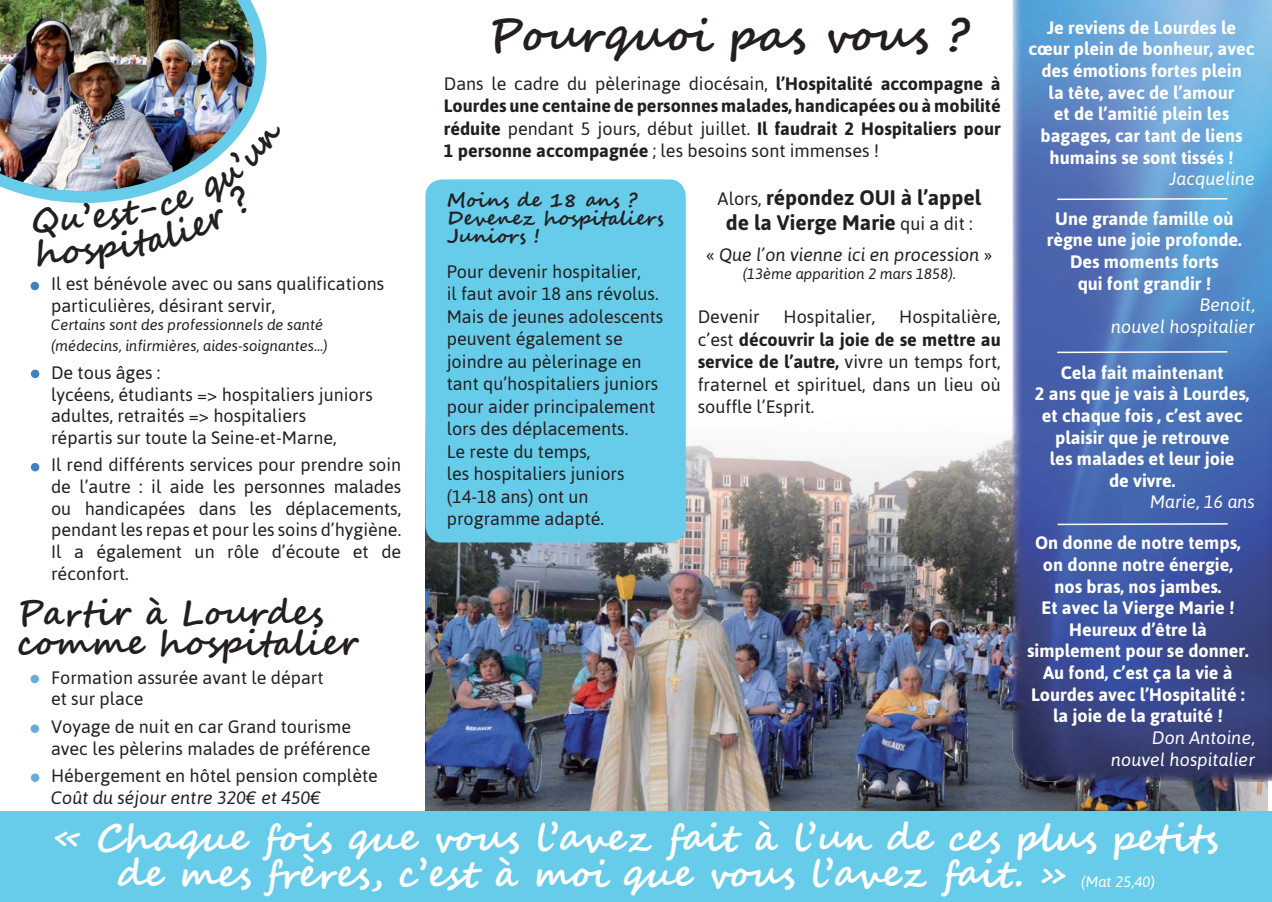
<style>
.page{position:relative;width:1272px;height:902px;background:#fff}
.page>*{position:absolute;margin:0;border:0;box-sizing:border-box;transform-origin:0 0}
.t1{font:700 45px "Segoe Script";color:#231f20}
.t2{font:700 37.5px/36px "Segoe Script";color:#fff}
.t3{font:700 34.5px/30px "Segoe Script";color:#231f20}
.t4{font:700 21px/25.2px "Asap";color:#231f20;text-align:center}
.t5{font:700 19.5px/18px "Segoe Script";color:#231f20}
.t6{font:18px/22.5px "Asap";color:#231f20}
.t7{font:700 18px/21.6px "Asap";color:#fff;text-align:center}
.t8{font:700 18px/22.5px "Asap";color:#231f20;text-align:justify}
.t9{font:italic 18px/21.6px "Asap";color:#fff;text-align:right}
.t10{font:italic 18px "Asap";color:#231f20}
.t11{font:italic 15px/21.6px "Asap";color:#231f20}
.t12{font:italic 15px "Asap";color:#fff}
.s1{font-weight:400}
.s2{font-weight:400;font-size:18px}
.s3{font-style:normal}
.s4{font-weight:700}
</style>
<div class="page">
<img style="left:425px;top:417px;width:587px;height:297px">
<img style="left:425px;top:714px;width:631px;height:97px">
<img style="left:1056px;top:781px;width:211px;height:30px">
<div style="left:0;top:811px;width:1271px;height:90px;background:#67cce9"></div>
<div style="left:31px;top:674px;width:8px;height:9px;background:#68acde;border-radius:50%"></div>
<div style="left:31px;top:724px;width:8px;height:9px;background:#68acde;border-radius:50%"></div>
<div style="left:31px;top:773px;width:8px;height:8px;background:#68acde;border-radius:50%"></div>
<img style="left:1012px;top:0;width:259px;height:781px">
<img style="left:1012px;top:417px;width:255px;height:364px">
<svg style="left:1057px;top:198px;width:170px;height:2px"></svg>
<svg style="left:1057px;top:351px;width:170px;height:2px"></svg>
<svg style="left:1057px;top:523px;width:170px;height:2px"></svg>
<img style="left:0;top:0;width:266px;height:197px">
<div style="left:425px;top:179px;width:260px;height:363px;background:#67cce9;border-radius:17px"></div>
<div style="left:31px;top:282px;width:8px;height:8px;background:#3f82c4;border-radius:50%"></div>
<div style="left:31px;top:369px;width:8px;height:9px;background:#3f82c4;border-radius:50%"></div>
<div style="left:31px;top:463px;width:8px;height:8px;background:#3f82c4;border-radius:50%"></div>
<img style="left:32px;top:121px;width:234px;height:82px">
<p class="t6" style="left:51px;top:274px;width:335px;line-height:21.6px">Il est bénévole avec ou sans qualifications particulières, désirant servir,</p>
<p class="t11" style="left:51px;top:314px;width:278px">Certains sont des professionnels de santé (médecins, infirmières, aides-soignantes...)</p>
<p class="t6" style="left:51px;top:363px;width:323px;line-height:21.6px">De tous âges :<br>lycéens, étudiants =&gt; hospitaliers juniors adultes, retraités =&gt; hospitaliers<br>répartis sur toute la Seine-et-Marne,</p>
<p class="t6" style="left:51px;top:456px;width:352px;line-height:21.6px;text-align:justify">Il rend différents services pour prendre soin de l’autre : il aide les personnes malades ou handicapées dans les déplacements, pendant les repas et pour les soins d’hygiène.<br>Il a également un rôle d’écoute et de réconfort.</p>
<h3 class="t3" style="left:17px;top:597px;width:341px">Partir à Lourdes comme hospitalier</h3>
<p class="t6" style="left:51px;top:668px;width:274px;line-height:21.6px">Formation assurée avant le départ et sur place</p>
<p class="t6" style="left:51px;top:717px;width:321px;line-height:21.6px">Voyage de nuit en car Grand tourisme avec les pèlerins malades de préférence</p>
<p class="t6" style="left:51px;top:766px;width:328px">Hébergement en hôtel pension complète</p>
<p class="t10" style="left:51px;top:789px;width:272px">Coût du séjour entre 320€ et 450€</p>
<h1 class="t1" style="left:488px;top:9px;width:483px">Pourquoi pas vous ?</h1>
<p class="t8" style="left:444px;top:74px;width:558px"><span class="s1">Dans le cadre du pèlerinage diocésain,</span> l’Hospitalité accompagne à Lourdes une centaine de personnes malades, handicapées ou à mobilité réduite <span class="s1">pendant 5 jours, début juillet.</span> Il faudrait 2 Hospitaliers pour 1 personne accompagnée <span class="s1">; les besoins sont immenses !</span></p>
<p class="t4" style="left:717px;top:187px;width:265px"><span class="s2">Alors,</span> répondez OUI à l’appel de la Vierge Marie <span class="s2">qui a dit :</span></p>
<p class="t10" style="left:706px;top:247px;width:287px"><span class="s3">«</span> Que l’on vienne ici en procession <span class="s3">»</span></p>
<p class="t11" style="left:742px;top:263px;width:215px">(13ème apparition 2 mars 1858).</p>
<p class="t6" style="left:697px;top:307px;width:64px">Devenir</p>
<p class="t6" style="left:783px;top:307px;width:93px">Hospitalier,</p>
<p class="t5" style="left:446px;top:191px;width:218px">Moins de 18 ans ?<br>Devenez hospitaliers<br>Juniors !</p>
<p class="t6" style="left:446px;top:261px;width:218px">Pour devenir hospitalier,<br>il faut avoir 18 ans révolus.<br>Mais de jeunes adolescents peuvent également se joindre au pèlerinage en tant qu’hospitaliers juniors pour aider principalement lors des déplacements.<br>Le reste du temps,<br>les hospitaliers juniors (14-18 ans) ont un programme adapté.</p>
<p class="t6" style="left:697px;top:307px;width:304px;text-align:justify;text-indent:201px">Hospitalière, c’est <span class="s4">découvrir la joie de se mettre au service de l’autre,</span> vivre un temps fort, fraternel et spirituel, dans un lieu où souffle l’Esprit.</p>
<p class="t7" style="left:1028px;top:18px;width:227px">Je reviens de Lourdes le cœur plein de bonheur, avec des émotions fortes plein<br>la tête, avec de l’amour<br>et de l’amitié plein les bagages, car tant de liens humains se sont tissés !</p>
<p class="t9" style="left:1169px;top:169px;width:87px">Jacqueline</p>
<p class="t7" style="left:1046px;top:209px;width:196px">Une grande famille où règne une joie profonde.<br>Des moments forts<br>qui font grandir !</p>
<p class="t9" style="left:1111px;top:295px;width:145px">Benoit,<br>nouvel hospitalier</p>
<p class="t7" style="left:1034px;top:363px;width:216px">Cela fait maintenant<br>2 ans que je vais à Lourdes, et chaque fois , c’est avec plaisir que je retrouve<br>les malades et leur joie<br>de vivre.</p>
<p class="t9" style="left:1150px;top:492px;width:106px">Marie, 16 ans</p>
<p class="t7" style="left:1027px;top:533px;width:223px">On donne de notre temps, on donne notre énergie, nos bras, nos jambes.<br>Et avec la Vierge Marie !<br>Heureux d’être là simplement pour se donner.<br>Au fond, c’est ça la vie à<br>Lourdes avec l’Hospitalité : la joie de la gratuité !</p>
<p class="t9" style="left:1111px;top:727px;width:145px">Don Antoine, nouvel hospitalier</p>
<h2 class="t2" style="left:117px;top:819px;width:1102px;text-indent:-63px">« Chaque fois que vous l’avez fait à l’un de ces plus petits de mes frères, c’est à moi que vous l’avez fait. »</h2>
<p class="t12" style="left:1081px;top:874px;width:75px">(Mat 25,40)</p>
</div>
